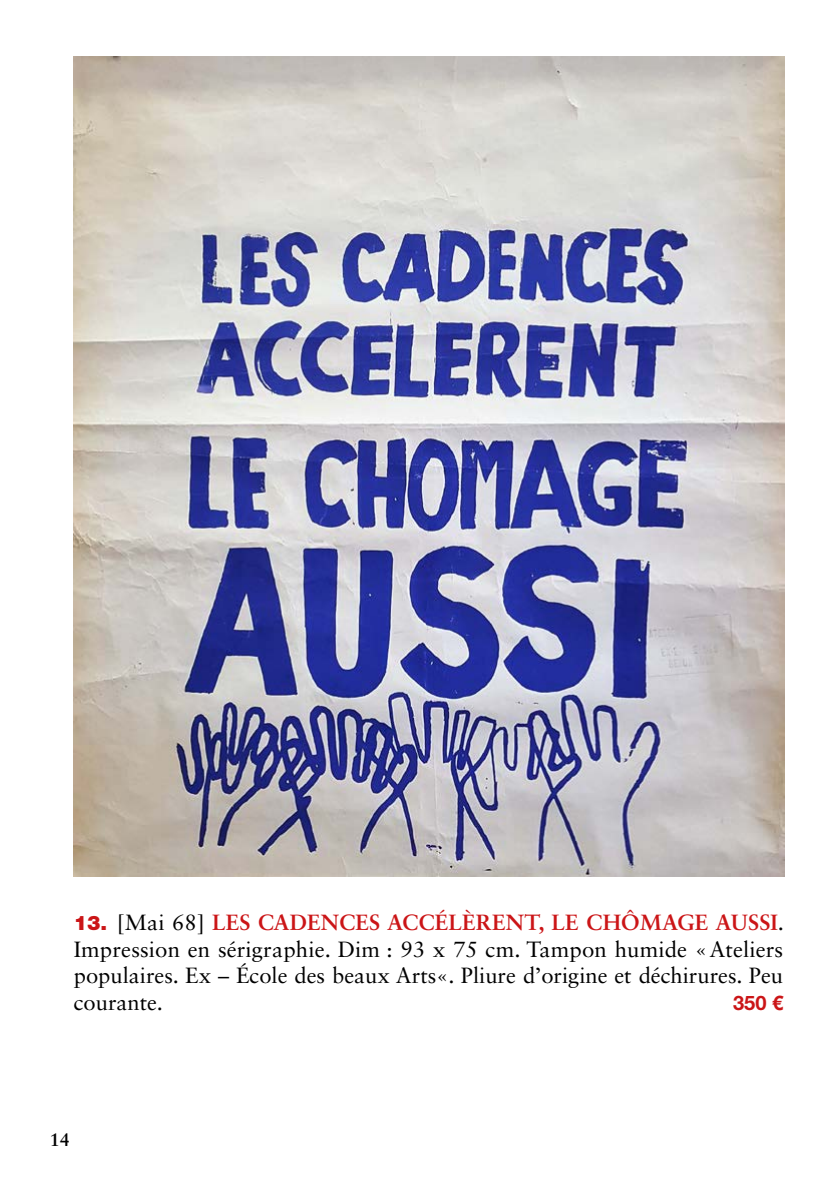
<style>
.page{position:relative;width:840px;height:1191px;background:#fff}
.page>*{position:absolute;margin:0;border:0;box-sizing:border-box;transform-origin:0 0}
.t1{font:22px/26.4px "Sabon LT Std";color:#000;text-align:justify}
.t2{font:700 20px "Helvetica Neue LT Std";color:#cb1517}
.t3{font:700 18px "Sabon LT Std";color:#000}
.s1{font-family:"Helvetica Neue LT Std";font-weight:900;font-size:20px;color:#cb1517}
.s2{font-weight:700;color:#cb1517}
</style>
<div class="page">
<img style="left:74px;top:57px;width:709px;height:819px">
<p class="t1" style="left:74px;top:909px;width:711px"><span class="s1">13.</span> [Mai 68] <span class="s2">LES CADENCES ACCÉLÈRENT, LE CHÔMAGE AUSSI</span>.<br>Impression en sérigraphie. Dim : 93 x 75 cm. Tampon humide «Ateliers populaires. Ex – École des beaux Arts«. Pliure d’origine et déchirures. Peu courante.</p>
<p class="t2" style="left:732px;top:990px;width:52px">350 €</p>
<p class="t3" style="left:50px;top:1128px;width:22px">14</p>
</div>
